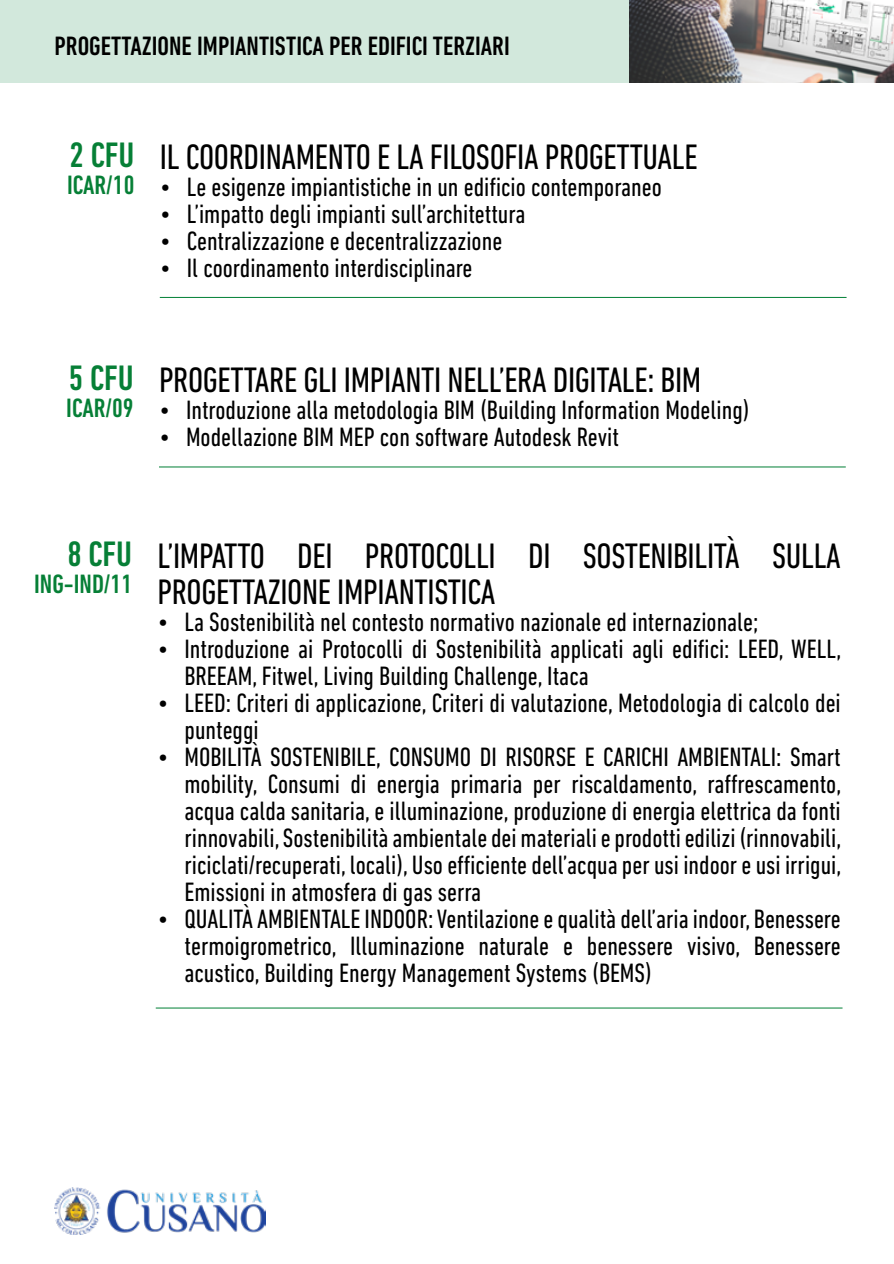
<style>
.page{position:relative;width:894px;height:1264px;background:#fff}
.page>*{position:absolute;margin:0;border:0;box-sizing:border-box;transform-origin:0 0}
.t1{font:condensed 36px/36px "DIN Next LT Pro";letter-spacing:-.01em;color:#000}
.t2{font:500 condensed 36px "DIN Next LT Pro";color:#067f36}
.t3{font:condensed 27px/27px "DIN Next LT Pro";color:#000}
.t4{font:500 condensed 27px "DIN Next LT Pro";color:#000}
.t5{font:500 condensed 27px "DIN Next LT Pro";color:#067f36}
</style>
<div class="page">
<img style="left:54px;top:1187px;width:211px;height:47px">
<div style="left:0;top:0;width:893px;height:83px;background:#d2e8dc"></div>
<img style="left:630px;top:0;width:263px;height:83px">
<hr style="left:160px;top:297px;width:686px;height:1px;background:#007f35">
<hr style="left:159px;top:466px;width:686px;height:1px;background:#007f35">
<hr style="left:156px;top:1007px;width:686px;height:1px;background:#007f35">
<p class="t4" style="left:54px;top:30px;width:456px">PROGETTAZIONE IMPIANTISTICA PER EDIFICI TERZIARI</p>
<h1 class="t2" style="left:70px;top:135px;width:66px">2 CFU</h1>
<p class="t5" style="left:67px;top:170px;width:69px">ICAR/10</p>
<h1 class="t1" style="left:160px;top:139px;width:539px">IL COORDINAMENTO E LA FILOSOFIA PROGETTUALE</h1>
<p class="t3" style="left:160px;top:173px;width:503px">• Le esigenze impiantistiche in un edificio contemporaneo</p>
<p class="t3" style="left:160px;top:200px;width:367px">• L’impatto degli impianti sull’architettura</p>
<p class="t3" style="left:160px;top:227px;width:344px">• Centralizzazione e decentralizzazione</p>
<p class="t3" style="left:160px;top:254px;width:314px">• Il coordinamento interdisciplinare</p>
<h1 class="t2" style="left:69px;top:357px;width:66px">5 CFU</h1>
<p class="t5" style="left:66px;top:393px;width:69px">ICAR/09</p>
<h1 class="t1" style="left:159px;top:361px;width:543px">PROGETTARE GLI IMPIANTI NELL’ERA DIGITALE: BIM</h1>
<p class="t3" style="left:159px;top:396px;width:592px">• Introduzione alla metodologia BIM (Building Information Modeling)</p>
<p class="t3" style="left:159px;top:423px;width:461px">• Modellazione BIM MEP con software Autodesk Revit</p>
<h1 class="t2" style="left:67px;top:533px;width:66px">8 CFU</h1>
<p class="t5" style="left:34px;top:568px;width:99px">ING-IND/11</p>
<h1 class="t1" style="left:157px;top:537px;width:684px">L’IMPATTO DEI PROTOCOLLI DI SOSTENIBILITÀ SULLA<br>PROGETTAZIONE IMPIANTISTICA</h1>
<p class="t3" style="left:157px;top:608px;width:602px">• La Sostenibilità nel contesto normativo nazionale ed internazionale;</p>
<p class="t3" style="left:184px;top:635px;width:658px;text-indent:-27px">• Introduzione ai Protocolli di Sostenibilità applicati agli edifici: LEED, WELL,<br>BREEAM, Fitwel, Living Building Challenge, Itaca</p>
<p class="t3" style="left:184px;top:689px;width:657px;text-indent:-27px">• LEED: Criteri di applicazione, Criteri di valutazione, Metodologia di calcolo dei punteggi</p>
<p class="t3" style="left:184px;top:743px;width:658px;text-align:justify;text-indent:-27px">• MOBILITÀ SOSTENIBILE, CONSUMO DI RISORSE E CARICHI AMBIENTALI: Smart mobility, Consumi di energia primaria per riscaldamento, raffrescamento, acqua calda sanitaria, e illuminazione, produzione di energia elettrica da fonti rinnovabili, Sostenibilità ambientale dei materiali e prodotti edilizi (rinnovabili, riciclati/recuperati, locali), Uso efficiente dell’acqua per usi indoor e usi irrigui, Emissioni in atmosfera di gas serra</p>
<p class="t3" style="left:184px;top:905px;width:657px;text-align:justify;text-indent:-27px">• QUALITÀ AMBIENTALE INDOOR: Ventilazione e qualità dell’aria indoor, Benessere termoigrometrico, Illuminazione naturale e benessere visivo, Benessere acustico, Building Energy Management Systems (BEMS)</p>
</div>
